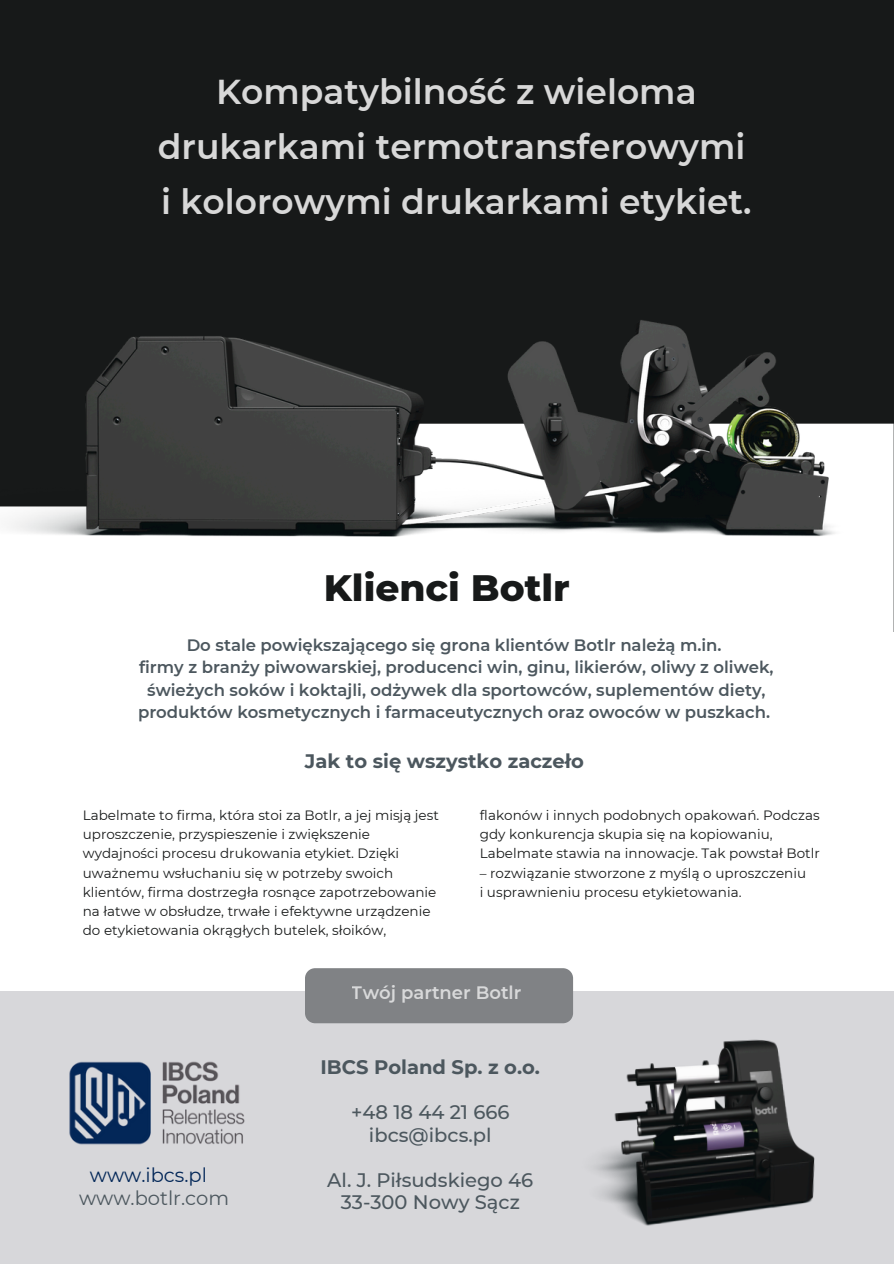
<style>
.page{position:relative;width:894px;height:1264px;background:#fff}
.page>*{position:absolute;margin:0;border:0;box-sizing:border-box;transform-origin:0 0}
.t1{font:800 37.5px "Montserrat";color:#171919}
.t2{font:600 34.5px/55.2px "Montserrat";color:#d8d8d8;text-align:center}
.t3{font:500 19.5px/22.5px "Montserrat";color:#4c575e;text-align:center}
.t4{font:700 19.5px "Montserrat";color:#4c575e}
.t5{font:19.5px "Montserrat";color:#4c575e}
.t6{font:19.5px "Montserrat";color:#032758}
.t7{font:600 18px "Montserrat";color:#fff}
.t8{font:600 16.5px/22.5px "Montserrat";color:#4c575e;text-align:center}
.t9{font:13.5px/19.2px "Montserrat";color:#171919}
</style>
<div class="page">
<div style="left:0;top:0;width:893px;height:631px;background:#171919"></div>
<img style="left:0;top:320px;width:893px;height:311px">
<div style="left:0;top:991px;width:893px;height:272px;background:#d7d7da"></div>
<img style="left:69px;top:1061px;width:176px;height:84px">
<div style="left:305px;top:968px;width:268px;height:55px;background:#808285;border-radius:10px"></div>
<img style="left:595px;top:1039px;width:220px;height:187px">
<h1 class="t2" style="left:158px;top:64px;width:595px">Kompatybilność z wieloma drukarkami termotransferowymi i kolorowymi drukarkami etykiet.</h1>
<p class="t1" style="left:323px;top:564px;width:247px">Klienci Botlr</p>
<h4 class="t8" style="left:138px;top:633px;width:637px">Do stale powiększającego się grona klientów Botlr należą m.in.<br>firmy z branży piwowarskiej, producenci win, ginu, likierów, oliwy z oliwek, świeżych soków i koktajli, odżywek dla sportowców, suplementów diety, produktów kosmetycznych i farmaceutycznych oraz owoców w puszkach.</h4>
<h2 class="t4" style="left:305px;top:749px;width:280px">Jak to się wszystko zaczeło</h2>
<h1 class="t9" style="left:83px;top:805px;width:357px">Labelmate to firma, która stoi za Botlr, a jej misją jest uproszczenie, przyspieszenie i zwiększenie wydajności procesu drukowania etykiet. Dzięki uważnemu wsłuchaniu się w potrzeby swoich klientów, firma dostrzegła rosnące zapotrzebowanie na łatwe w obsłudze, trwałe i efektywne urządzenie do etykietowania okrągłych butelek, słoików,</h1>
<h2 class="t9" style="left:479px;top:805px;width:341px">flakonów i innych podobnych opakowań. Podczas gdy konkurencja skupia się na kopiowaniu,<br>Labelmate stawia na innowacje. Tak powstał Botlr</h2>
<h2 class="t9" style="left:479px;top:863px;width:328px">– rozwiązanie stworzone z myślą o uproszczeniu</h2>
<p class="t9" style="left:479px;top:882px;width:263px">i usprawnieniu procesu etykietowania.</p>
<h3 class="t6" style="left:90px;top:1163px;width:119px">www.ibcs.pl</h3>
<h3 class="t5" style="left:79px;top:1186px;width:151px">www.botlr.com</h3>
<h3 class="t7" style="left:352px;top:981px;width:171px">Twój partner Botlr</h3>
<p class="t4" style="left:320px;top:1055px;width:221px">IBCS Poland Sp. z o.o.</p>
<p class="t3" style="left:351px;top:1101px;width:160px">+48 18 44 21 666 ibcs@ibcs.pl</p>
<p class="t3" style="left:327px;top:1168px;width:207px">Al. J. Piłsudskiego 46<br>33-300 Nowy Sącz</p>
</div>
